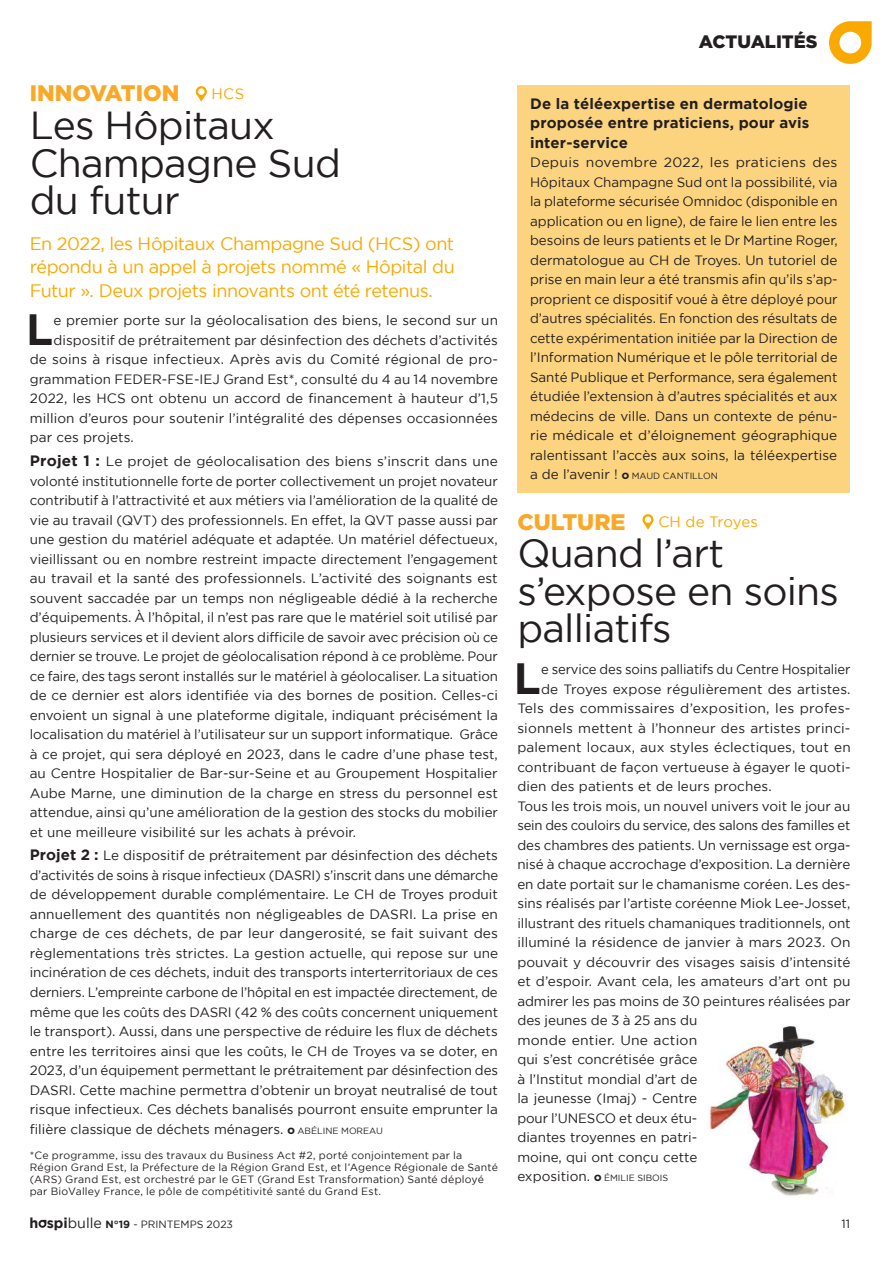
<style>
.page{position:relative;width:893px;height:1263px;background:#fff}
.page>*{position:absolute;margin:0;border:0;box-sizing:border-box;transform-origin:0 0}
.t1{font:700 43.65px "Gotham";color:#231f20}
.t2{font:39px/37.5px "Gotham";letter-spacing:-.02em;color:#231f20}
.t3{font:900 22.5px "Gotham";color:#faa828}
.t4{font:18px/23.2px "Gotham";letter-spacing:-.025em;color:#f9a900;text-align:justify}
.t5{font:900 18px "Gotham";color:#231f20}
.t6{font:700 15px/19.5px "Gotham";letter-spacing:.01em;color:#231f20;text-align:justify}
.t7{font:15px "Gotham";letter-spacing:-.01em;color:#f9a900}
.t8{font:15px "Gotham";letter-spacing:.01em;color:#f9a900}
.t9{font:13.5px/19.5px "Gotham";color:#231f20;text-align:justify}
.t10{font:13.5px "Gotham";letter-spacing:.02em;color:#231f20}
.t11{font:12px "Gotham";color:#231f20}
.t12{font:10.5px/12px "Gotham";letter-spacing:.02em;color:#231f20}
.t13{font:10.5px "Gotham";color:#231f20}
.t14{font:9px "Gotham";color:#231f20}
.s1{font-weight:700;font-size:15px}
.s2{font-weight:900;font-size:9px}
.s3{font-size:9px}
.s4{font-size:13.5px}
.s5{font-weight:900}
.s6{font-weight:700;font-size:14.25px}
.s7{font-size:14.25px}
.s8{font-weight:700}
</style>
<div class="page">
<svg style="left:829px;top:21px;width:43px;height:43px"></svg>
<svg style="left:38px;top:1220px;width:8px;height:8px"></svg>
<div style="left:517px;top:85px;width:333px;height:407px;background:#fcd480"></div>
<img style="left:707px;top:1025px;width:139px;height:171px">
<svg style="left:196px;top:86px;width:11px;height:16px"></svg>
<svg style="left:642px;top:514px;width:12px;height:16px"></svg>
<h3 class="t3" style="left:30px;top:80px;width:151px">INNOVATION</h3>
<h2 class="t2" style="left:30px;top:106px;width:313px">Les Hôpitaux<br>Champagne Sud du futur</h2>
<h3 class="t4" style="left:30px;top:232px;width:427px">En 2022, les Hôpitaux Champagne Sud (HCS) ont répondu à un appel à projets nommé « Hôpital du Futur ». Deux projets innovants ont été retenus.</h3>
<h1 class="t1" style="left:26px;top:304px;width:29px">L</h1>
<p class="t9" style="left:53px;top:311px;width:446px">e premier porte sur la géolocalisation des biens, le second sur un</p>
<p class="t8" style="left:212px;top:86px;width:34px">HCS</p>
<p class="t9" style="left:53px;top:330px;width:446px">dispositif de prétraitement par désinfection des déchets d’activités</p>
<p class="t9" style="left:30px;top:350px;width:470px">de soins à risque infectieux. Après avis du Comité régional de pro-</p>
<p class="t9" style="left:30px;top:369px;width:470px">grammation FEDER-FSE-IEJ Grand Est*, consulté du 4 au 14 novembre</p>
<p class="t9" style="left:30px;top:389px;width:470px">2022, les HCS ont obtenu un accord de financement à hauteur d’1,5</p>
<p class="t9" style="left:30px;top:408px;width:470px">million d’euros pour soutenir l’intégralité des dépenses occasionnées</p>
<p class="t9" style="left:30px;top:428px;width:106px">par ces projets.</p>
<p class="t9" style="left:30px;top:451px;width:470px"><span class="s1">Projet 1 :</span> Le projet de géolocalisation des biens s’inscrit dans une volonté institutionnelle forte de porter collectivement un projet novateur contributif à l’attractivité et aux métiers via l’amélioration de la qualité de vie au travail (QVT) des professionnels. En effet, la QVT passe aussi par une gestion du matériel adéquate et adaptée. Un matériel défectueux, vieillissant ou en nombre restreint impacte directement l’engagement au travail et la santé des professionnels. L’activité des soignants est souvent saccadée par un temps non négligeable dédié à la recherche d’équipements. À l’hôpital, il n’est pas rare que le matériel soit utilisé par plusieurs services et il devient alors difficile de savoir avec précision où ce dernier se trouve. Le projet de géolocalisation répond à ce problème. Pour ce faire, des tags seront installés sur le matériel à géolocaliser. La situation de ce dernier est alors identifiée via des bornes de position. Celles-ci envoient un signal à une plateforme digitale, indiquant précisément la localisation du matériel à l’utilisateur sur un support informatique. Grâce à ce projet, qui sera déployé en 2023, dans le cadre d’une phase test, au Centre Hospitalier de Bar-sur-Seine et au Groupement Hospitalier Aube Marne, une diminution de la charge en stress du personnel est attendue, ainsi qu’une amélioration de la gestion des stocks du mobilier et une meilleure visibilité sur les achats à prévoir.</p>
<p class="t9" style="left:30px;top:846px;width:470px"><span class="s1">Projet 2 :</span> Le dispositif de prétraitement par désinfection des déchets d’activités de soins à risque infectieux (DASRI) s’inscrit dans une démarche de développement durable complémentaire. Le CH de Troyes produit annuellement des quantités non négligeables de DASRI. La prise en charge de ces déchets, de par leur dangerosité, se fait suivant des règlementations très strictes. La gestion actuelle, qui repose sur une incinération de ces déchets, induit des transports interterritoriaux de ces derniers. L’empreinte carbone de l’hôpital en est impactée directement, de même que les coûts des DASRI (42 % des coûts concernent uniquement le transport). Aussi, dans une perspective de réduire les flux de déchets entre les territoires ainsi que les coûts, le CH de Troyes va se doter, en 2023, d’un équipement permettant le prétraitement par désinfection des DASRI. Cette machine permettra d’obtenir un broyat neutralisé de tout risque infectieux. Ces déchets banalisés pourront ensuite emprunter la filière classique de déchets ménagers. <span class="s2">O</span> <span class="s3">ABÉLINE MOREAU</span></p>
<p class="t12" style="left:30px;top:1149px;width:470px">*Ce programme, issu des travaux du Business Act #2, porté conjointement par la Région Grand Est, la Préfecture de la Région Grand Est, et l’Agence Régionale de Santé (ARS) Grand Est, est orchestré par le GET (Grand Est Transformation) Santé déployé par BioValley France, le pôle de compétitivité santé du Grand Est.</p>
<h3 class="t5" style="left:699px;top:31px;width:120px">ACTUALITÉS</h3>
<p class="t6" style="left:530px;top:93px;width:281px">De la téléexpertise en dermatologie proposée entre praticiens, pour avis inter-service</p>
<p class="t9" style="left:530px;top:153px;width:309px">Depuis novembre 2022, les praticiens des Hôpitaux Champagne Sud ont la possibilité, via la plateforme sécurisée Omnidoc (disponible en application ou en ligne), de faire le lien entre les besoins de leurs patients et le Dr Martine Roger, dermatologue au CH de Troyes. Un tutoriel de prise en main leur a été transmis afin qu’ils s’ap&shy;proprient ce dispositif voué à être déployé pour d’autres spécialités. En fonction des résultats de cette expérimentation initiée par la Direction de l’Information Numérique et le pôle territorial de Santé Publique et Performance, sera également étudiée l’extension à d’autres spécialités et aux médecins de ville. Dans un contexte de pénu&shy;rie médicale et d’éloignement géographique ralentissant l’accès aux soins, la téléexpertise</p>
<p class="t14" style="left:530px;top:471px;width:189px"><span class="s4">a de l’avenir !</span> <span class="s5">O</span> MAUD CANTILLON</p>
<h3 class="t3" style="left:517px;top:509px;width:110px">CULTURE</h3>
<h2 class="t2" style="left:517px;top:534px;width:323px">Quand l’art s’expose en soins palliatifs</h2>
<h1 class="t1" style="left:514px;top:653px;width:29px">L</h1>
<p class="t9" style="left:541px;top:660px;width:311px">e service des soins palliatifs du Centre Hospitalier</p>
<p class="t7" style="left:658px;top:514px;width:101px">CH de Troyes</p>
<p class="t9" style="left:541px;top:679px;width:311px">de Troyes expose régulièrement des artistes.</p>
<p class="t10" style="left:517px;top:701px;width:335px">Tels des commissaires d’exposition, les profes-</p>
<p class="t9" style="left:517px;top:718px;width:335px">sionnels mettent à l’honneur des artistes princi-</p>
<p class="t9" style="left:517px;top:738px;width:335px">palement locaux, aux styles éclectiques, tout en</p>
<p class="t9" style="left:517px;top:757px;width:335px">contribuant de façon vertueuse à égayer le quoti-</p>
<p class="t9" style="left:517px;top:777px;width:256px">dien des patients et de leurs proches.</p>
<p class="t9" style="left:517px;top:796px;width:334px">Tous les trois mois, un nouvel univers voit le jour au</p>
<p class="t9" style="left:517px;top:816px;width:335px">sein des couloirs du service, des salons des familles et</p>
<p class="t9" style="left:517px;top:835px;width:335px">des chambres des patients. Un vernissage est orga-</p>
<p class="t9" style="left:517px;top:855px;width:334px">nisé à chaque accrochage d’exposition. La dernière</p>
<p class="t9" style="left:517px;top:874px;width:335px">en date portait sur le chamanisme coréen. Les des-</p>
<p class="t9" style="left:517px;top:894px;width:334px">sins réalisés par l’artiste coréenne Miok Lee-Josset,</p>
<p class="t9" style="left:517px;top:913px;width:335px">illustrant des rituels chamaniques traditionnels, ont</p>
<p class="t9" style="left:517px;top:933px;width:335px">illuminé la résidence de janvier à mars 2023. On</p>
<p class="t9" style="left:517px;top:952px;width:335px">pouvait y découvrir des visages saisis d’intensité</p>
<p class="t9" style="left:517px;top:972px;width:335px">et d’espoir. Avant cela, les amateurs d’art ont pu</p>
<p class="t9" style="left:517px;top:991px;width:335px">admirer les pas moins de 30 peintures réalisées par</p>
<p class="t9" style="left:517px;top:1011px;width:182px">des jeunes de 3 à 25 ans du</p>
<p class="t9" style="left:517px;top:1030px;width:181px">monde entier. Une action</p>
<p class="t9" style="left:517px;top:1050px;width:181px">qui s’est concrétisée grâce</p>
<p class="t9" style="left:517px;top:1069px;width:181px">à l’Institut mondial d’art de</p>
<p class="t9" style="left:517px;top:1089px;width:181px">la jeunesse (Imaj) - Centre</p>
<p class="t9" style="left:517px;top:1108px;width:182px">pour l’UNESCO et deux étu-</p>
<p class="t9" style="left:517px;top:1128px;width:182px">diantes troyennes en patri-</p>
<p class="t9" style="left:517px;top:1147px;width:182px">moine, qui ont conçu cette</p>
<p class="t14" style="left:517px;top:1173px;width:152px"><span class="s4">exposition.</span> <span class="s5">O</span> ÉMILIE SIBOIS</p>
<p class="t13" style="left:30px;top:1218px;width:205px"><span class="s6">h spi</span><span class="s7">bulle</span> <span class="s8">N°19</span> - PRINTEMPS 2023</p>
<p class="t11" style="left:842px;top:1217px;width:10px">11</p>
</div>
